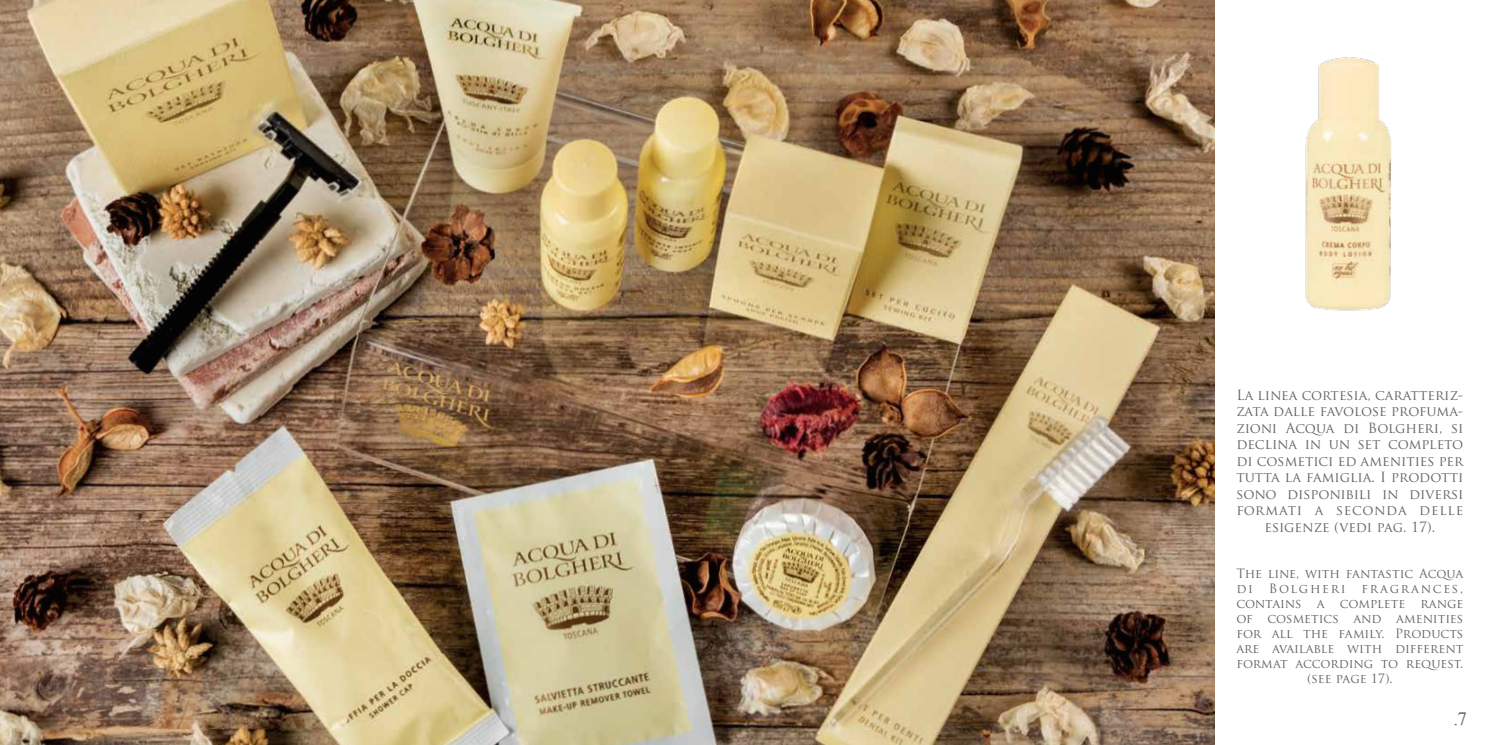
<style>
.page{position:relative;width:1489px;height:745px;background:#fff}
.page>*{position:absolute;margin:0;border:0;box-sizing:border-box;transform-origin:0 0}
.t1{font:18.75px "Times New Roman";color:#636466}
.t2{font:13.75px/16.5px "Trajan Pro";color:#636466;text-align:center}
.t3{font:12.5px/15px "Trajan Pro";color:#636466}
.t4{font:12.5px "Trajan Pro";letter-spacing:.14em;color:#636466}
</style>
<div class="page">
<img style="left:0;top:0;width:1214px;height:744px">
<img style="left:1305px;top:57px;width:87px;height:254px">
<p class="t2" style="left:1236px;top:386px;width:228px">La linea cortesia, caratteriz&shy;zata dalle favolose profuma&shy;zioni Acqua di Bolgheri, si declina in un set completo di cosmetici ed amenities per tutta la famiglia. I prodotti sono disponibili in diversi formati a seconda delle esigenze (vedi pag. 17).</p>
<p class="t3" style="left:1236px;top:565px;width:228px">The line, with fantastic Acqua di</p>
<p class="t4" style="left:1268px;top:580px;width:78px">Bolgheri</p>
<p class="t4" style="left:1361px;top:580px;width:103px">fragrances,</p>
<p class="t3" style="left:1236px;top:595px;width:228px">contains a complete range</p>
<p class="t3" style="left:1236px;top:610px;width:228px">of cosmetics and amenities</p>
<p class="t3" style="left:1236px;top:625px;width:228px">for all the family. Products</p>
<p class="t3" style="left:1236px;top:640px;width:228px">are available with different</p>
<p class="t3" style="left:1236px;top:655px;width:228px">format according to request.</p>
<p class="t3" style="left:1306px;top:670px;width:87px">(see page 17).</p>
<h1 class="t1" style="left:1453px;top:705px;width:15px">.7</h1>
</div>
